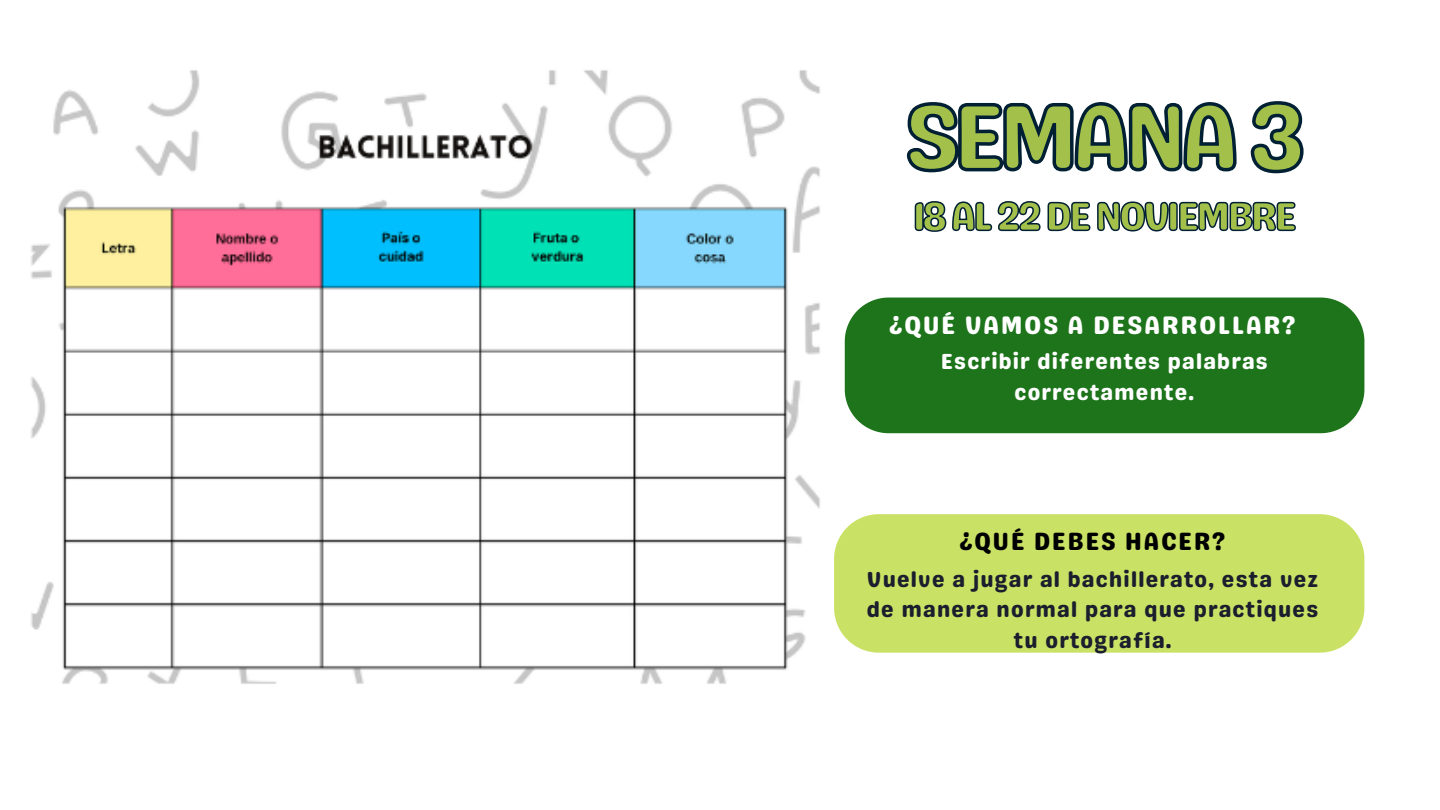
<style>
.page{position:relative;width:1440px;height:810px;background:#fff}
.page>*{position:absolute;margin:0;border:0;box-sizing:border-box;transform-origin:0 0}
.t1{font:93.7px "Genty Sans";letter-spacing:-.085em;color:#a3c14a}
.t2{font:40px "Genty Sans";letter-spacing:-.085em;color:#a3c14a}
.t3{font:25.4px "Genty Sans";letter-spacing:.055em;color:#fff}
.t4{font:24.9px "Genty Sans";letter-spacing:.055em;color:#000}
.t5{font:21.8px/30.3px "Genty Sans";letter-spacing:.055em;color:#1a1e2d;text-align:center}
.t6{font:21.8px/30.3px "Genty Sans";letter-spacing:.055em;color:#fff;text-align:center}
</style>
<div class="page">
<div style="left:845px;top:298px;width:519px;height:135px;background:#1d741b"></div>
<div style="left:834px;top:514px;width:530px;height:139px;background:#c9e265"></div>
<img style="left:31px;top:70px;width:789px;height:614px">
<svg style="left:906px;top:107px;width:398px;height:61px"></svg>
<svg style="left:914px;top:101px;width:383px;height:308px"></svg>
<h1 class="t1" style="left:904px;top:81px;width:403px">SEMANA 3</h1>
<h2 class="t2" style="left:912px;top:192px;width:386px">18 AL 22 DE NOVIEMBRE</h2>
<h3 class="t3" style="left:890px;top:310px;width:407px">¿QUÉ VAMOS A DESARROLLAR?</h3>
<p class="t6" style="left:941px;top:347px;width:329px">Escribir diferentes palabras correctamente.</p>
<p class="t4" style="left:960px;top:527px;width:266px">¿QUÉ DEBES HACER?</p>
<p class="t5" style="left:867px;top:564px;width:453px">Vuelve a jugar al bachillerato, esta vez de manera normal para que practiques tu ortografía.</p>
</div>
